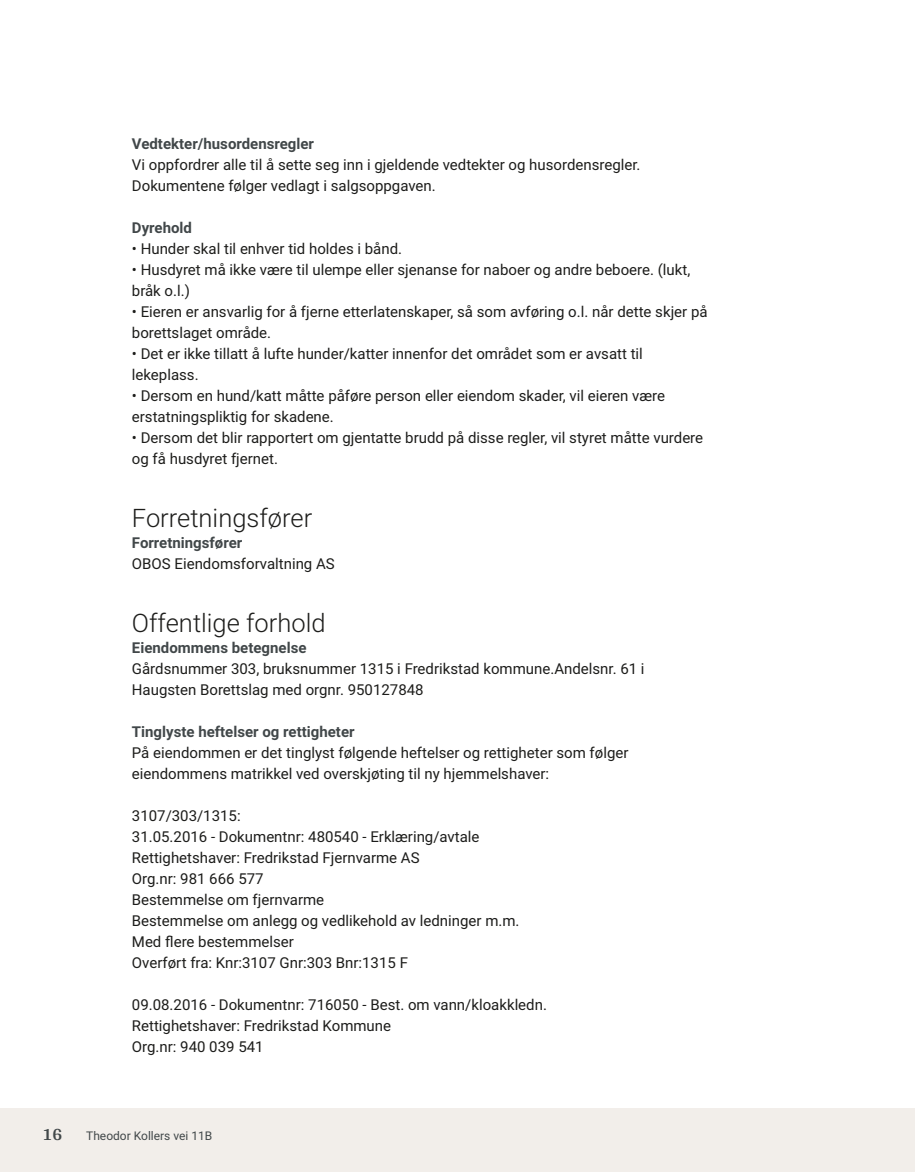
<style>
.page{position:relative;width:915px;height:1172px;background:#fff}
.page>*{position:absolute;margin:0;border:0;box-sizing:border-box;transform-origin:0 0}
.t1{font:300 25.5px "Roboto Vitec";color:#1d1d1b}
.t2{font:700 18px "Arya";color:#414749}
.t3{font:15px/21px "Roboto Vitec";color:#1d1d1b}
.t4{font:700 15px "Roboto Vitec";color:#414749}
.t5{font:12px "Roboto Vitec";color:#414749}
</style>
<div class="page">
<div style="left:0;top:1108px;width:914px;height:64px;background:#f2eeea"></div>
<p class="t4" style="left:132px;top:133px;width:184px">Vedtekter/ husordensregler</p>
<p class="t3" style="left:132px;top:153px;width:510px">Vi oppfordrer alle til å sette seg inn i gjeldende vedtekter og husordensregler.<br>Dokumentene følger vedlagt i salgsoppgaven.</p>
<p class="t4" style="left:132px;top:217px;width:62px">Dyrehold</p>
<p class="t3" style="left:132px;top:237px;width:272px">• Hunder skal til enhver tid holdes i bånd.</p>
<p class="t3" style="left:132px;top:258px;width:559px">• Husdyret må ikke være til ulempe eller sjenanse for naboer og andre beboere. (lukt, bråk o.l.)</p>
<p class="t3" style="left:132px;top:300px;width:577px">• Eieren er ansvarlig for å fjerne etterlatenskaper, så som avføring o.l. når dette skjer på borettslaget område.</p>
<p class="t3" style="left:132px;top:342px;width:512px">• Det er ikke tillatt å lufte hunder/ katter innenfor det området som er avsatt til lekeplass.</p>
<p class="t3" style="left:132px;top:384px;width:534px">• Dersom en hund/ katt måtte påføre person eller eiendom skader, vil eieren være erstatningspliktig for skadene.</p>
<p class="t3" style="left:132px;top:426px;width:572px">• Dersom det blir rapportert om gjentatte brudd på disse regler, vil styret måtte vurdere og få husdyret fjernet.</p>
<h1 class="t1" style="left:132px;top:500px;width:182px">Forretningsfører</h1>
<p class="t4" style="left:132px;top:532px;width:112px">Forretningsfører</p>
<p class="t3" style="left:132px;top:552px;width:204px">OBOS Eiendomsforvaltning AS</p>
<h1 class="t1" style="left:132px;top:605px;width:195px">Offentlige forhold</h1>
<p class="t4" style="left:132px;top:637px;width:176px">Eiendommens betegnelse</p>
<p class="t3" style="left:132px;top:657px;width:514px">Gårdsnummer 303, bruksnummer 1315 i Fredrikstad kommune.Andelsnr. 61 i<br>Haugsten Borettslag med orgnr. 950127848</p>
<p class="t4" style="left:132px;top:721px;width:224px">Tinglyste heftelser og rettigheter</p>
<p class="t3" style="left:132px;top:741px;width:498px">På eiendommen er det tinglyst følgende heftelser og rettigheter som følger eiendommens matrikkel ved overskjøting til ny hjemmelshaver:</p>
<p class="t3" style="left:132px;top:804px;width:389px">3107/ 303/ 1315:<br>31.05.2016 ‑ Dokumentnr: 480540 ‑ Erklæring/ avtale Rettighetshaver: Fredrikstad Fjernvarme AS<br>Org.nr: 981 666 577<br>Bestemmelse om fjernvarme<br>Bestemmelse om anlegg og vedlikehold av ledninger m.m.<br>Med flere bestemmelser<br>Overført fra: Knr:3107 Gnr:303 Bnr:1315 F</p>
<p class="t3" style="left:132px;top:993px;width:416px">09.08.2016 ‑ Dokumentnr: 716050 ‑ Best. om vann/ kloakkledn.<br>Rettighetshaver: Fredrikstad Kommune<br>Org.nr: 940 039 541</p>
<p class="t2" style="left:43px;top:1123px;width:21px">16</p>
<p class="t5" style="left:86px;top:1127px;width:128px">Theodor Kollers vei 11B</p>
</div>
